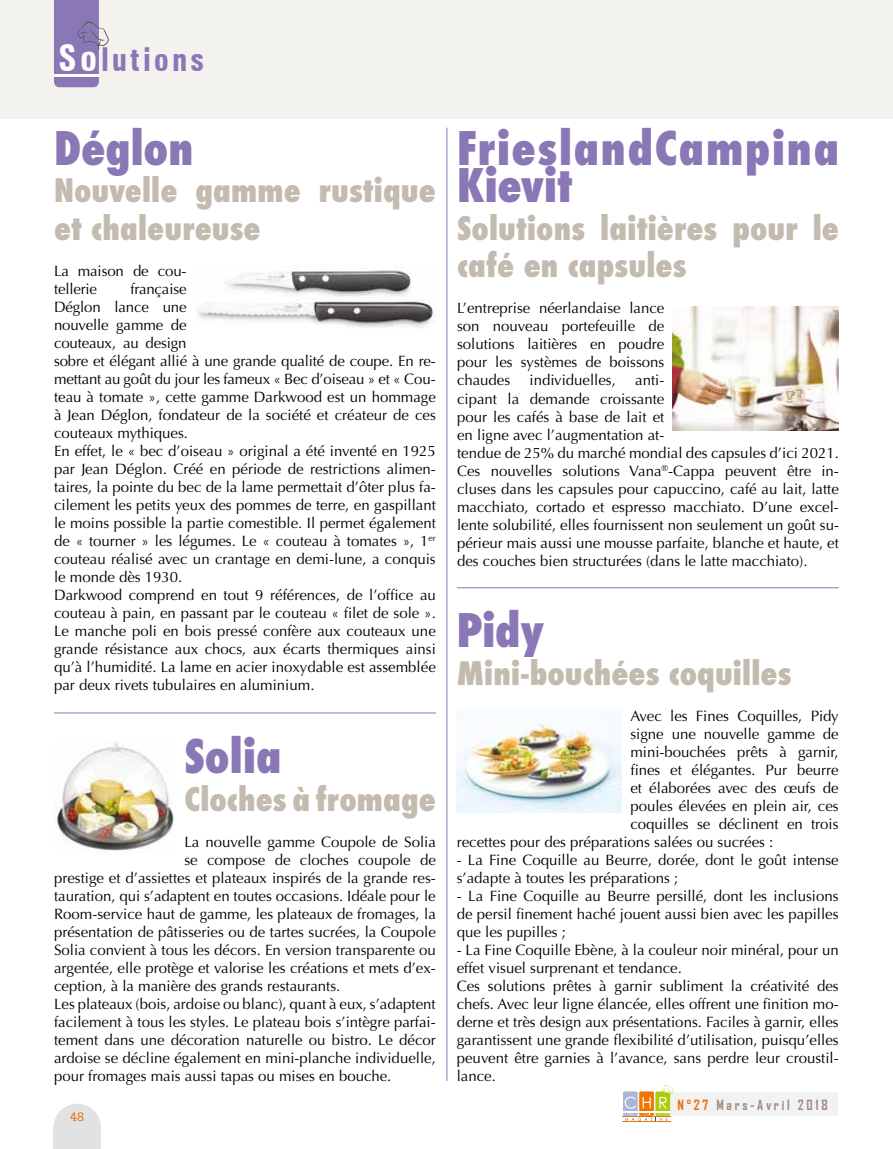
<style>
.page{position:relative;width:893px;height:1149px;background:#fff}
.page>*{position:absolute;margin:0;border:0;box-sizing:border-box;transform-origin:0 0}
.t1{font:800 condensed 45px/37.5px "Futura";letter-spacing:.035em;color:#8a78b6}
.t2{font:800 condensed 45px "Futura";letter-spacing:.005em;color:#8a78b6}
.t3{font:33px "Agent Con Med DB Normal";letter-spacing:.13em;color:#8a78b6}
.t4{font:800 condensed 31.5px/37.5px "Futura";letter-spacing:.005em;color:#c3bbaf}
.t5{font:15px/18px "Optima";color:#000}
.t6{font:700 13.5px "Agency FB";letter-spacing:.2em;color:#9d8b80}
.t7{font:12px "Boton";color:#ed6b06}
.s1{font-size:37.5px;color:#fff}
.s2{color:#ed6b06}
</style>
<div class="page">
<div style="left:0;top:0;width:893px;height:119px;background:#f4f2ef"></div>
<svg style="left:54px;top:0;width:55px;height:87px"></svg>
<svg style="left:54px;top:1104px;width:47px;height:22px"></svg>
<div style="left:54px;top:1126px;width:47px;height:22px;background:#e0e3e1"></div>
<div style="left:623px;top:1092px;width:215px;height:23px;background:#f2f2f2"></div>
<svg style="left:623px;top:1090px;width:15px;height:25px"></svg>
<hr style="left:622px;top:1110px;width:48px;height:2px;background:#fff">
<hr style="left:622px;top:1116px;width:48px;height:1px;background:#ee7601">
<hr style="left:622px;top:1121px;width:48px;height:1px;background:#ee7601">
<svg style="left:625px;top:1085px;width:48px;height:35px"></svg>
<hr style="left:54px;top:712px;width:382px;height:1px;background:#8a78b6">
<hr style="left:457px;top:587px;width:382px;height:1px;background:#8a78b6">
<hr style="left:446px;top:128px;width:1px;height:952px;background:#8a78b6">
<img style="left:197px;top:270px;width:239px;height:58px">
<img style="left:457px;top:724px;width:165px;height:88px">
<img style="left:54px;top:740px;width:120px;height:111px">
<img style="left:673px;top:306px;width:166px;height:125px">
<h2 class="t3" style="left:60px;top:41px;width:146px"><span class="s1">So</span>lutions</h2>
<h1 class="t2" style="left:54px;top:117px;width:141px">Déglon</h1>
<h3 class="t4" style="left:54px;top:172px;width:383px">Nouvelle gamme rustique et chaleureuse</h3>
<p class="t5" style="left:54px;top:262px;width:134px">La maison de cou&shy;tellerie</p>
<p class="t5" style="left:54px;top:280px;width:383px;text-indent:76px">française<br>Déglon lance une<br>nouvelle gamme de<br>couteaux, au design<br>sobre et élégant allié à une grande qualité de coupe. En re&shy;mettant au goût du jour les fameux « Bec d’oiseau » et « Cou&shy;teau à tomate », cette gamme Darkwood est un hommage à Jean Déglon, fondateur de la société et créateur de ces couteaux mythiques.<br>En effet, le « bec d’oiseau » original a été inventé en 1925 par Jean Déglon. Créé en période de restrictions alimen&shy;taires, la pointe du bec de la lame permettait d’ôter plus fa&shy;cilement les petits yeux des pommes de terre, en gaspillant le moins possible la partie comestible. Il permet également de « tourner » les légumes. Le « couteau à tomates », 1<sup>er </sup>couteau réalisé avec un crantage en demi-lune, a conquis le monde dès 1930.<br>Darkwood comprend en tout 9 références, de l’office au couteau à pain, en passant par le couteau « filet de sole ».<br>Le manche poli en bois pressé confère aux couteaux une grande résistance aux chocs, aux écarts thermiques ainsi qu’à l’humidité. La lame en acier inoxydable est assemblée par deux rivets tubulaires en aluminium.</p>
<h1 class="t2" style="left:184px;top:725px;width:98px">Solia</h1>
<h3 class="t4" style="left:184px;top:780px;width:253px">Cloches à fromage</h3>
<p class="t5" style="left:184px;top:832px;width:253px">La nouvelle gamme Coupole de Solia</p>
<p class="t5" style="left:184px;top:850px;width:253px">se compose de cloches coupole de</p>
<p class="t5" style="left:54px;top:868px;width:383px">prestige et d’assiettes et plateaux inspirés de la grande res-</p>
<p class="t5" style="left:54px;top:886px;width:383px">tauration, qui s’adaptent en toutes occasions. Idéale pour le</p>
<p class="t5" style="left:54px;top:904px;width:383px">Room-service haut de gamme, les plateaux de fromages, la</p>
<p class="t5" style="left:54px;top:922px;width:383px">présentation de pâtisseries ou de tartes sucrées, la Coupole</p>
<p class="t5" style="left:54px;top:940px;width:383px">Solia convient à tous les décors. En version transparente ou</p>
<p class="t5" style="left:54px;top:958px;width:383px">argentée, elle protège et valorise les créations et mets d’ex-</p>
<p class="t5" style="left:54px;top:976px;width:288px">ception, à la manière des grands restaurants.</p>
<p class="t5" style="left:54px;top:994px;width:383px">Les plateaux (bois, ardoise ou blanc), quant à eux, s’adaptent</p>
<p class="t5" style="left:54px;top:1012px;width:383px">facilement à tous les styles. Le plateau bois s’intègre parfai-</p>
<p class="t5" style="left:54px;top:1030px;width:383px">tement dans une décoration naturelle ou bistro. Le décor</p>
<p class="t5" style="left:54px;top:1048px;width:383px">ardoise se décline également en mini-planche individuelle,</p>
<p class="t5" style="left:54px;top:1066px;width:339px">pour fromages mais aussi tapas ou mises en bouche.</p>
<p class="t7" style="left:70px;top:1109px;width:15px">48</p>
<h1 class="t1" style="left:457px;top:130px;width:383px">FrieslandCampina<br>Kievit</h1>
<h3 class="t4" style="left:457px;top:209px;width:383px">Solutions laitières pour le café en capsules</h3>
<p class="t5" style="left:457px;top:299px;width:209px;text-align:justify">L’entreprise néerlandaise lance son nouveau portefeuille de solutions laitières en poudre pour les systèmes de boissons chaudes</p>
<p class="t5" style="left:529px;top:371px;width:88px">individuelles,</p>
<p class="t5" style="left:457px;top:371px;width:383px;text-indent:178px">anti-<br>cipant la demande croissante<br>pour les cafés à base de lait et<br>en ligne avec l’augmentation at-<br>tendue de 25% du marché mondial des capsules d’ici 2021.<br>Ces nouvelles solutions Vana<sup>®</sup>-Cappa peuvent être in&shy;cluses dans les capsules pour capuccino, café au lait, latte macchiato, cortado et espresso macchiato. D’une excel&shy;lente solubilité, elles fournissent non seulement un goût su&shy;périeur mais aussi une mousse parfaite, blanche et haute, et des couches bien structurées (dans le latte macchiato).</p>
<h1 class="t2" style="left:457px;top:599px;width:89px">Pidy</h1>
<h3 class="t4" style="left:457px;top:654px;width:336px">Mini-bouchées coquilles</h3>
<p class="t5" style="left:630px;top:706px;width:210px">Avec les Fines Coquilles, Pidy</p>
<p class="t5" style="left:630px;top:724px;width:210px">signe une nouvelle gamme de</p>
<p class="t5" style="left:630px;top:742px;width:210px">mini-bouchées prêts à garnir,</p>
<p class="t5" style="left:630px;top:760px;width:210px">fines et élégantes. Pur beurre</p>
<p class="t5" style="left:630px;top:778px;width:210px">et élaborées avec des œufs de</p>
<p class="t5" style="left:630px;top:796px;width:210px">poules élevées en plein air, ces</p>
<p class="t5" style="left:630px;top:814px;width:210px">coquilles se déclinent en trois</p>
<p class="t5" style="left:457px;top:832px;width:318px">recettes pour des préparations salées ou sucrées :</p>
<p class="t5" style="left:457px;top:850px;width:383px">- La Fine Coquille au Beurre, dorée, dont le goût intense s’adapte à toutes les préparations ;</p>
<p class="t5" style="left:457px;top:886px;width:383px;text-align:justify">- La Fine Coquille au Beurre persillé, dont les inclusions de persil finement haché jouent aussi bien avec les papilles que les pupilles ;</p>
<p class="t5" style="left:457px;top:940px;width:383px">- La Fine Coquille Ebène, à la couleur noir minéral, pour un effet visuel surprenant et tendance.<br>Ces solutions prêtes à garnir subliment la créativité des chefs. Avec leur ligne élancée, elles offrent une finition mo&shy;derne et très design aux présentations. Faciles à garnir, elles garantissent une grande flexibilité d’utilisation, puisqu’elles peuvent être garnies à l’avance, sans perdre leur croustil&shy;lance.</p>
<p class="t6" style="left:678px;top:1096px;width:152px"><span class="s2">N°27</span> Mars-Avril 2018</p>
</div>
